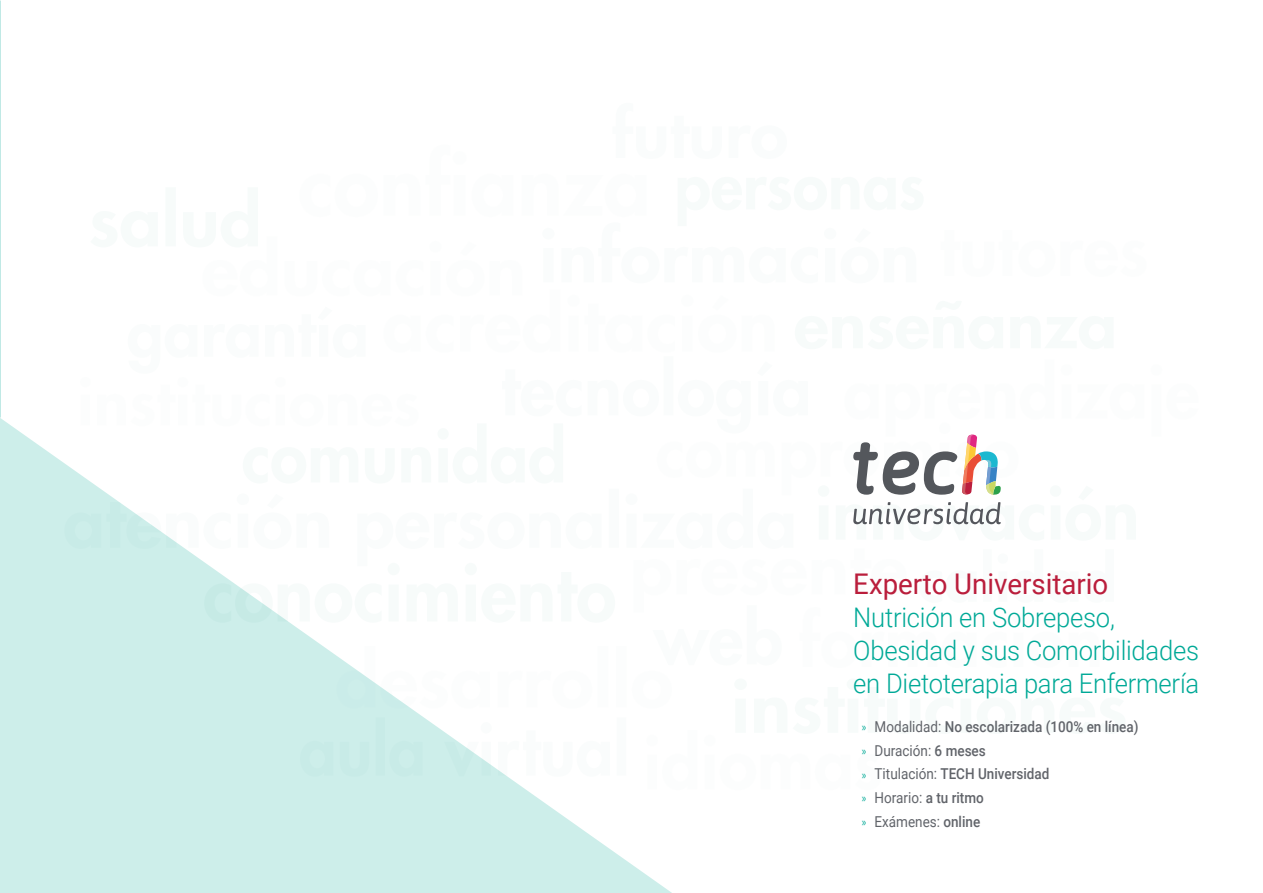
<style>
.page{position:relative;width:1263px;height:893px;background:#fff}
.page>*{position:absolute;margin:0;border:0;box-sizing:border-box;transform-origin:0 0}
.t1{font:28.5px "Roboto";color:#ba1e3c}
.t2{font:300 27px/33px "Roboto";letter-spacing:-.01em;color:#00a997;scale:.95 1}
.t3{font:500 15px/23.7px "Roboto";color:#61646a;scale:.9 1}
.s1{color:#00a996}
.s2{font-family:"Myriad Pro";font-weight:400;font-size:12px;color:#00a996}
.s3{font-weight:400}
</style>
<div class="page">
<svg style="left:0;top:418px;width:672px;height:475px;background:#d1efec"></svg>
<svg style="left:64px;top:418px;width:937px;height:372px"></svg>
<h1 class="t1" style="left:853px;top:564px;width:256px">Experto Universitario</h1>
<h2 class="t2" style="left:853px;top:600px;width:366px">Nutrición en Sobrepeso,<br>Obesidad y sus Comorbilidades en Dietoterapia <span class="s1">para</span> Enfermería</h2>
<p class="t3" style="left:862px;top:714px;width:309px"><span class="s2">»</span> <span class="s3">Modalidad:</span> No escolarizada (100% en línea) <span class="s2">»</span> <span class="s3">Duración:</span> 6 meses<br><span class="s2">»</span> <span class="s3">Titulación:</span> TECH Universidad<br><span class="s2">»</span> <span class="s3">Horario:</span> a tu ritmo<br><span class="s2">»</span> <span class="s3">Exámenes:</span> online</p>
</div>
